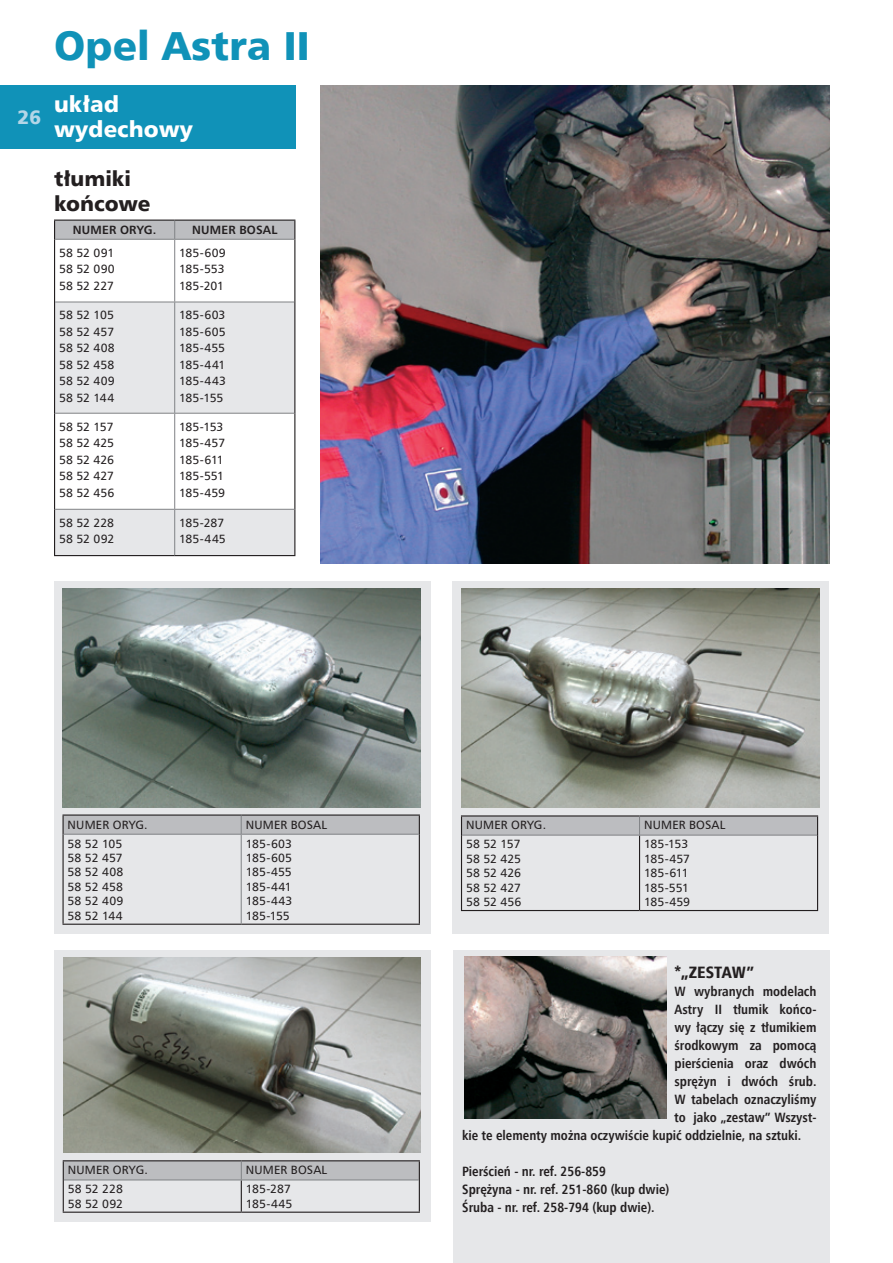
<style>
.page{position:relative;width:893px;height:1263px;background:#fff}
.page>*{position:absolute;margin:0;border:0;box-sizing:border-box;transform-origin:0 0}
.t1{font:40.5px "Humnst 777 Blk EU";color:#1092b8}
.t2{font:22.5px/25.5px "Humnst 777 Blk EU";color:#fff}
.t3{font:21px/25.5px "Humnst 777 Blk EU";color:#231f20}
.t4{font:19.5px "Humnst 777 Blk EU";color:#b3d6e7}
.t5{font:16.5px "Humnst 777 Blk Cn EU";color:#231f20}
.t6{font:700 13.5px/18px "Humnst 777 Cn EU";color:#231f20}
.t7{font:12px/16.5px "Humnst 777 EU";letter-spacing:.005em;color:#231f20;text-align:justify}
.t8{font:700 12px "Humnst 777 EU";letter-spacing:.02em;color:#231f20}
</style>
<div class="page">
<div style="left:0;top:85px;width:296px;height:64px;background:#1092b8"></div>
<hr style="left:892px;top:0;width:1px;height:85px;background:#b4d4e4">
<hr style="left:892px;top:85px;width:1px;height:1178px;background:#1092b8">
<img style="left:321px;top:85px;width:508px;height:479px">
<div style="left:453px;top:950px;width:376px;height:313px;background:#e6e7e9"></div>
<svg style="left:55px;top:303px;width:239px;height:252px;fill:#e6e7e9"></svg>
<hr style="left:54px;top:239px;width:1px;height:63px;background:#231f20">
<hr style="left:294px;top:239px;width:1px;height:63px;background:#231f20">
<hr style="left:54px;top:302px;width:1px;height:111px;background:#231f20">
<hr style="left:294px;top:302px;width:1px;height:111px;background:#231f20">
<hr style="left:54px;top:413px;width:1px;height:96px;background:#231f20">
<hr style="left:294px;top:413px;width:1px;height:96px;background:#231f20">
<hr style="left:54px;top:509px;width:1px;height:46px;background:#231f20">
<hr style="left:294px;top:509px;width:1px;height:46px;background:#231f20">
<hr style="left:54px;top:555px;width:121px;height:1px;background:#231f20">
<hr style="left:175px;top:555px;width:120px;height:1px;background:#231f20">
<svg style="left:54px;top:220px;width:241px;height:19px;background:#b4b5b8"></svg>
<hr style="left:55px;top:239px;width:120px;height:1px;background:#808285">
<hr style="left:175px;top:239px;width:119px;height:1px;background:#808285">
<hr style="left:174px;top:240px;width:1px;height:62px;background:#808285">
<hr style="left:55px;top:302px;width:120px;height:1px;background:#808285">
<hr style="left:175px;top:302px;width:119px;height:1px;background:#808285">
<hr style="left:174px;top:302px;width:1px;height:111px;background:#808285">
<hr style="left:55px;top:413px;width:120px;height:1px;background:#808285">
<hr style="left:175px;top:413px;width:119px;height:1px;background:#808285">
<hr style="left:174px;top:414px;width:1px;height:95px;background:#808285">
<hr style="left:55px;top:509px;width:120px;height:1px;background:#808285">
<hr style="left:175px;top:509px;width:119px;height:1px;background:#808285">
<hr style="left:174px;top:510px;width:1px;height:45px;background:#808285">
<img style="left:464px;top:957px;width:202px;height:161px">
<div style="left:54px;top:582px;width:377px;height:352px;background:#e6e7e9"></div>
<div style="left:452px;top:582px;width:377px;height:352px;background:#e6e7e9"></div>
<div style="left:54px;top:950px;width:377px;height:271px;background:#e6e7e9"></div>
<hr style="left:63px;top:814px;width:178px;height:2px;background:#231f20">
<hr style="left:241px;top:814px;width:179px;height:2px;background:#231f20">
<hr style="left:63px;top:834px;width:1px;height:90px;background:#231f20">
<hr style="left:419px;top:834px;width:1px;height:90px;background:#231f20">
<hr style="left:63px;top:924px;width:178px;height:1px;background:#231f20">
<hr style="left:241px;top:924px;width:179px;height:1px;background:#231f20">
<svg style="left:63px;top:815px;width:357px;height:19px;background:#b5b5b8"></svg>
<hr style="left:64px;top:834px;width:177px;height:1px;background:#808285">
<hr style="left:241px;top:834px;width:178px;height:1px;background:#808285">
<hr style="left:241px;top:834px;width:1px;height:90px;background:#808285">
<img style="left:63px;top:588px;width:357px;height:219px">
<img style="left:461px;top:588px;width:358px;height:219px">
<img style="left:63px;top:958px;width:358px;height:194px">
<hr style="left:461px;top:815px;width:178px;height:1px;background:#231f20">
<hr style="left:639px;top:815px;width:179px;height:1px;background:#231f20">
<hr style="left:461px;top:835px;width:1px;height:75px;background:#231f20">
<hr style="left:639px;top:835px;width:1px;height:75px;background:#231f20">
<hr style="left:817px;top:835px;width:1px;height:75px;background:#231f20">
<hr style="left:461px;top:910px;width:178px;height:1px;background:#231f20">
<hr style="left:639px;top:910px;width:179px;height:1px;background:#231f20">
<svg style="left:461px;top:816px;width:357px;height:19px;background:#b5b6b9"></svg>
<hr style="left:462px;top:835px;width:177px;height:1px;background:#808285">
<hr style="left:639px;top:835px;width:178px;height:1px;background:#808285">
<hr style="left:63px;top:1160px;width:178px;height:1px;background:#231f20">
<hr style="left:241px;top:1160px;width:179px;height:1px;background:#231f20">
<hr style="left:63px;top:1180px;width:1px;height:31px;background:#231f20">
<hr style="left:241px;top:1180px;width:1px;height:31px;background:#231f20">
<hr style="left:419px;top:1180px;width:1px;height:31px;background:#231f20">
<hr style="left:63px;top:1211px;width:178px;height:2px;background:#231f20">
<hr style="left:241px;top:1211px;width:179px;height:2px;background:#231f20">
<div style="left:63px;top:1161px;width:357px;height:19px;background:#bcbdc0"></div>
<hr style="left:64px;top:1179px;width:177px;height:1px;background:#808285">
<hr style="left:241px;top:1179px;width:178px;height:1px;background:#808285">
<h3 class="t4" style="left:17px;top:105px;width:26px">26</h3>
<h1 class="t1" style="left:54px;top:19px;width:257px">Opel Astra II</h1>
<h2 class="t2" style="left:54px;top:91px;width:141px">układ wydechowy</h2>
<h3 class="t3" style="left:54px;top:166px;width:98px">tłumiki końcowe</h3>
<p class="t8" style="left:73px;top:222px;width:85px">NUMER ORYG.</p>
<p class="t8" style="left:192px;top:222px;width:87px">NUMER BOSAL</p>
<p class="t7" style="left:59px;top:244px;width:57px">58 52 091<br>58 52 090<br>58 52 227</p>
<p class="t7" style="left:179px;top:244px;width:48px">185-609<br>185-553<br>185-201</p>
<p class="t7" style="left:59px;top:307px;width:57px">58 52 105<br>58 52 457<br>58 52 408<br>58 52 458<br>58 52 409<br>58 52 144</p>
<p class="t7" style="left:179px;top:307px;width:48px">185-603<br>185-605<br>185-455<br>185-441<br>185-443<br>185-155</p>
<p class="t7" style="left:59px;top:418px;width:57px">58 52 157<br>58 52 425<br>58 52 426<br>58 52 427<br>58 52 456</p>
<p class="t7" style="left:179px;top:418px;width:48px;text-align:left">185-153<br>185-457<br>185-611<br>185-551<br>185-459</p>
<p class="t7" style="left:59px;top:514px;width:57px">58 52 228<br>58 52 092</p>
<p class="t7" style="left:179px;top:514px;width:48px">185-287<br>185-445</p>
<p class="t7" style="left:68px;top:816px;width:82px">NUMER ORYG.</p>
<p class="t7" style="left:246px;top:816px;width:83px">NUMER BOSAL</p>
<p class="t7" style="left:68px;top:836px;width:57px;line-height:14.4px">58 52 105<br>58 52 457<br>58 52 408<br>58 52 458<br>58 52 409<br>58 52 144</p>
<p class="t7" style="left:246px;top:836px;width:48px;line-height:14.4px">185-603<br>185-605<br>185-455<br>185-441<br>185-443<br>185-155</p>
<p class="t7" style="left:68px;top:1162px;width:82px">NUMER ORYG.</p>
<p class="t7" style="left:246px;top:1162px;width:83px">NUMER BOSAL</p>
<p class="t7" style="left:68px;top:1182px;width:57px;line-height:14.4px">58 52 228<br>58 52 092</p>
<p class="t7" style="left:246px;top:1182px;width:48px;line-height:14.4px">185-287<br>185-445</p>
<p class="t7" style="left:466px;top:817px;width:82px">NUMER ORYG.</p>
<p class="t7" style="left:644px;top:817px;width:83px">NUMER BOSAL</p>
<p class="t7" style="left:466px;top:837px;width:57px;line-height:14.4px">58 52 157<br>58 52 425<br>58 52 426<br>58 52 427<br>58 52 456</p>
<p class="t7" style="left:644px;top:837px;width:48px;line-height:14.4px;text-align:left">185-153<br>185-457<br>185-611<br>185-551<br>185-459</p>
<h3 class="t5" style="left:674px;top:961px;width:81px">*„ZESTAW”</h3>
<p class="t6" style="left:674px;top:982px;width:143px">W wybranych modelach</p>
<p class="t6" style="left:674px;top:1000px;width:143px">Astry II tłumik końco-</p>
<p class="t6" style="left:674px;top:1018px;width:143px">wy łączy się z tłumikiem</p>
<p class="t6" style="left:674px;top:1036px;width:143px">środkowym za pomocą</p>
<p class="t6" style="left:674px;top:1054px;width:143px">pierścienia oraz dwóch</p>
<p class="t6" style="left:674px;top:1072px;width:143px">sprężyn i dwóch śrub.</p>
<p class="t6" style="left:674px;top:1090px;width:143px">W tabelach oznaczyliśmy</p>
<p class="t6" style="left:674px;top:1108px;width:143px">to jako „zestaw” Wszyst-</p>
<p class="t6" style="left:462px;top:1126px;width:340px">kie te elementy można oczywiście kupić oddzielnie, na sztuki.</p>
<p class="t6" style="left:462px;top:1162px;width:209px">Pierścień - nr. ref. 256-859<br>Sprężyna - nr. ref. 251-860 (kup dwie)<br>Śruba - nr. ref. 258-794 (kup dwie).</p>
</div>
